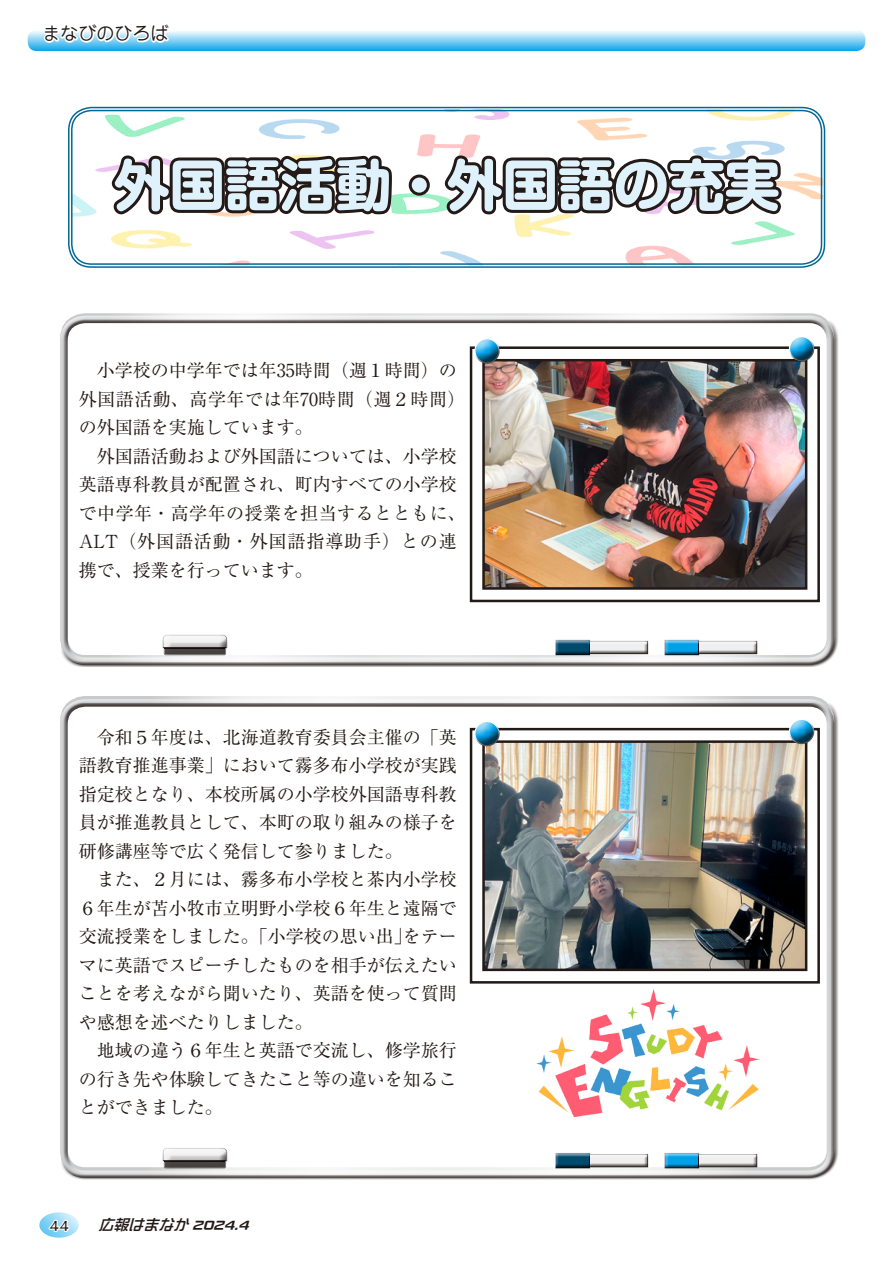
<style>
.page{position:relative;width:893px;height:1263px;background:#fff}
.page>*{position:absolute;margin:0;border:0;box-sizing:border-box;transform-origin:0 0}
.t1{font:700 55.5px "Shin M Go Pro";color:#dff2fc}
.t2{font:18px/28.5px "Ryumin Pro";color:#231916}
.t3{font:18px "Jun 201 Pro";color:#231916}
.t4{font:16.5px "DF Ryu Seki Std W9";color:#231916}
.t5{font:italic 15px "DF So Gei Std W5";color:#231916}
</style>
<div class="page">
<svg style="left:39px;top:1212px;width:40px;height:25px"></svg>
<svg style="left:47px;top:1216px;width:24px;height:17px"></svg>
<div style="left:60px;top:319px;width:777px;height:347px;background:#231916;opacity:.75"></div>
<div style="left:60px;top:703px;width:777px;height:476px;background:#231916;opacity:.75"></div>
<svg style="left:28px;top:30px;width:837px;height:21px;background:#7ecff3"></svg>
<svg style="left:42px;top:30px;width:130px;height:14px"></svg>
<div style="left:555px;top:639px;width:96px;height:16px;background:#fff;opacity:.75"></div>
<div style="left:555px;top:640px;width:96px;height:17px;background:#231916;opacity:.75"></div>
<div style="left:555px;top:1152px;width:96px;height:16px;background:#fff"></div>
<div style="left:555px;top:1153px;width:96px;height:17px;background:#231916;opacity:.75"></div>
<div style="left:162px;top:634px;width:68px;height:23px;background:#231916;opacity:.75"></div>
<div style="left:162px;top:1148px;width:68px;height:22px;background:#231916;opacity:.75"></div>
<div style="left:664px;top:639px;width:96px;height:16px;background:#fff;opacity:.75"></div>
<div style="left:664px;top:640px;width:96px;height:17px;background:#231916;opacity:.75"></div>
<div style="left:664px;top:1152px;width:96px;height:16px;background:#fff"></div>
<div style="left:664px;top:1153px;width:96px;height:17px;background:#231916;opacity:.75"></div>
<img style="left:72px;top:109px;width:751px;height:157px">
<div style="left:68px;top:107px;width:757px;height:161px;border:1px solid #006896;border-radius:23px"></div>
<div style="left:71px;top:110px;width:751px;height:155px;border:1px solid #006896;border-radius:20px"></div>
<svg style="left:469px;top:345px;width:352px;height:258px"></svg>
<img style="left:481px;top:358px;width:328px;height:233px">
<div style="left:788px;top:333px;width:28px;height:21px;background:#fff"></div>
<div style="left:788px;top:338px;width:28px;height:23px;background:#231916;opacity:.75"></div>
<div style="left:473px;top:335px;width:29px;height:21px;background:#fff"></div>
<div style="left:473px;top:340px;width:29px;height:24px;background:#231916;opacity:.75"></div>
<svg style="left:469px;top:727px;width:352px;height:258px"></svg>
<img style="left:481px;top:739px;width:328px;height:233px">
<div style="left:788px;top:716px;width:28px;height:21px;background:#fff"></div>
<div style="left:788px;top:720px;width:28px;height:24px;background:#231916;opacity:.75"></div>
<div style="left:473px;top:718px;width:29px;height:21px;background:#fff"></div>
<div style="left:473px;top:723px;width:29px;height:23px;background:#231916;opacity:.75"></div>
<img style="left:536px;top:989px;width:224px;height:127px">
<svg style="left:107px;top:152px;width:289px;height:92px"></svg>
<div style="left:409px;top:175px;width:21px;height:21px;border:6px solid #231916;border-radius:50%"></div>
<svg style="left:440px;top:106px;width:345px;height:111px"></svg>
<p class="t3" style="left:43px;top:19px;width:127px">まなびのひろば</p>
<h1 class="t1" style="left:114px;top:140px;width:667px">外国語活動・外国語の充実</h1>
<p class="t2" style="left:79px;top:355px;width:389px">　小学校の中学年では年35時間（週１時間）の外国語活動、高学年では年70時間（週２時間）の外国語を実施しています。<br>　外国語活動および外国語については、小学校英語専科教員が配置され、町内すべての小学校で中学年・高学年の授業を担当するとともに、<br>ALT（外国語活動・外国語指導助手）との連携で、授業を行っています。</p>
<p class="t2" style="left:79px;top:721px;width:380px">　令和５年度は、北海道教育委員会主催の「英語教育推進事業」において霧多布小学校が実践指定校となり、本校所属の小学校外国語専科教員が推進教員として、本町の取り組みの様子を研修講座等で広く発信して参りました。<br>　また、２月には、霧多布小学校と茶内小学校<br>６年生が苫小牧市立明野小学校６年生と遠隔で交流授業をしました。「小学校の思い出」をテーマに英語でスピーチしたものを相手が伝えたいことを考えながら聞いたり、英語を使って質問や感想を述べたりしました。<br>　地域の違う６年生と英語で交流し、修学旅行の行き先や体験してきたこと等の違いを知ることができました。</p>
<p class="t4" style="left:49px;top:1216px;width:22px">44</p>
<p class="t5" style="left:98px;top:1216px;width:156px">広報はまなか 2024.4</p>
</div>
